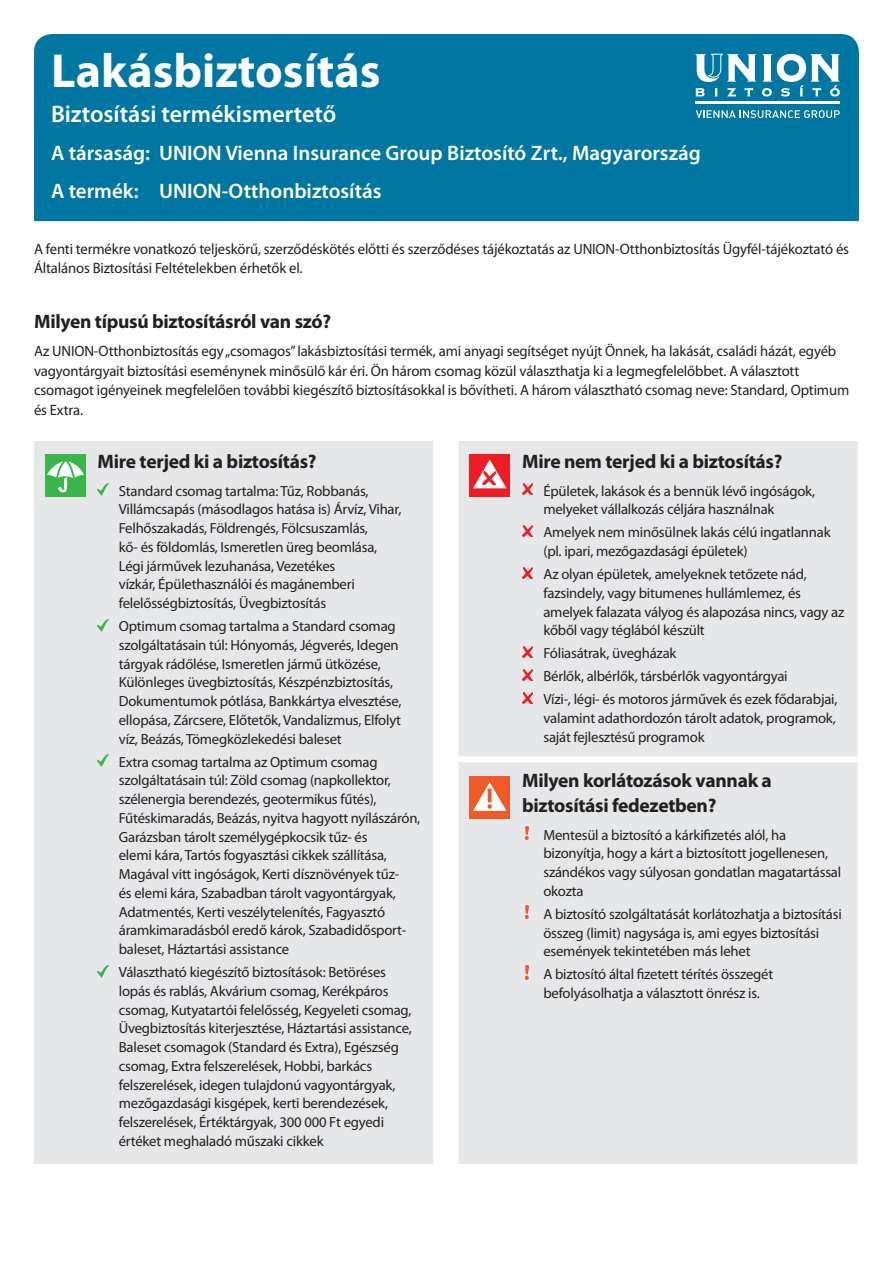
<style>
.page{position:relative;width:893px;height:1263px;background:#fff}
.page>*{position:absolute;margin:0;border:0;box-sizing:border-box;transform-origin:0 0}
.Form_title{font:700 48px "Myriad Pro";color:#fff}
.Form_sub_title{font:600 24px "Myriad Pro";color:#fff}
.Company_Product_head{font:600 21px "Myriad Pro";color:#fff}
.Cover_subhead{font:700 19.5px/25.5px "Myriad Pro";letter-spacing:-.015em;color:#231f20}
.Form_intro{font:15px/19.5px "Myriad Pro";letter-spacing:-.01em;color:#231f20}
.Covered_bullets{font:14.7px/18.8px "Myriad Pro";letter-spacing:-.015em;color:#231f20}
</style>
<div class="page">
<div style="left:34px;top:34px;width:825px;height:187px;background:#0076a3"></div>
<svg style="left:695px;top:54px;width:61px;height:28px"></svg>
<svg style="left:695px;top:88px;width:10px;height:8px"></svg>
<svg style="left:714px;top:88px;width:4px;height:8px"></svg>
<svg style="left:727px;top:88px;width:9px;height:9px"></svg>
<svg style="left:744px;top:88px;width:9px;height:8px"></svg>
<svg style="left:762px;top:54px;width:78px;height:42px"></svg>
<hr style="left:695px;top:102px;width:145px;height:2px;background:#fff">
<svg style="left:696px;top:110px;width:144px;height:8px"></svg>
<div style="left:34px;top:441px;width:824px;height:723px;background:#e6e7e9"></div>
<div style="left:459px;top:756px;width:59px;height:6px;background:#fff"></div>
<div style="left:518px;top:756px;width:340px;height:6px;background:#fff"></div>
<div style="left:433px;top:756px;width:26px;height:6px;background:#fff"></div>
<div style="left:45px;top:454px;width:41px;height:42px;background:#3ab54a"></div>
<svg style="left:47px;top:457px;width:37px;height:35px"></svg>
<svg style="left:98px;top:484px;width:10px;height:12px"></svg>
<svg style="left:98px;top:619px;width:10px;height:12px"></svg>
<svg style="left:98px;top:755px;width:10px;height:12px"></svg>
<svg style="left:98px;top:965px;width:10px;height:12px"></svg>
<div style="left:469px;top:454px;width:41px;height:42px;background:#ee1d23"></div>
<svg style="left:473px;top:459px;width:33px;height:29px"></svg>
<svg style="left:522px;top:484px;width:11px;height:11px"></svg>
<svg style="left:522px;top:525px;width:11px;height:11px"></svg>
<svg style="left:522px;top:567px;width:11px;height:11px"></svg>
<svg style="left:522px;top:646px;width:11px;height:11px"></svg>
<svg style="left:522px;top:669px;width:11px;height:11px"></svg>
<svg style="left:522px;top:692px;width:11px;height:11px"></svg>
<div style="left:469px;top:776px;width:41px;height:43px;background:#f15929"></div>
<svg style="left:473px;top:782px;width:33px;height:29px"></svg>
<svg style="left:525px;top:826px;width:4px;height:13px"></svg>
<img style="left:525px;top:905px;width:4px;height:14px">
<svg style="left:525px;top:966px;width:4px;height:13px"></svg>
<p class="Form_title" style="left:51px;top:44px;width:331px">Lakásbiztosítás</p>
<p class="Form_sub_title" style="left:51px;top:101px;width:287px">Biztosítási termékismertető</p>
<p class="Company_Product_head" style="left:51px;top:141px;width:651px">A társaság: UNION Vienna Insurance Group Biztosító Zrt., Magyarország</p>
<p class="Company_Product_head" style="left:51px;top:179px;width:332px">A termék: UNION-Otthonbiztosítás</p>
<p class="Form_intro" style="left:34px;top:239px;width:816px">A fenti termékre vonatkozó teljeskörű, szerződéskötés előtti és szerződéses tájékoztatás az UNION-Otthonbiztosítás Ügyfél-tájékoztató és<br>Általános Biztosítási Feltételekben érhetők el.</p>
<p class="Cover_subhead" style="left:34px;top:309px;width:299px">Milyen típusú biztosításról van szó?</p>
<p class="Form_intro" style="left:34px;top:342px;width:817px">Az UNION-Otthonbiztosítás egy „csomagos” lakásbiztosítási termék, ami anyagi segítséget nyújt Önnek, ha lakását, családi házát, egyéb vagyontárgyait biztosítási eseménynek minősülő kár éri. Ön három csomag közül választhatja ki a legmegfelelőbbet. A választott csomagot igényeinek megfelelően további kiegészítő biztosításokkal is bővítheti. A három választható csomag neve: Standard, Optimum és Extra.</p>
<p class="Cover_subhead" style="left:98px;top:449px;width:220px">Mire terjed ki a biztosítás?</p>
<p class="Covered_bullets" style="left:119px;top:482px;width:284px">Standard csomag tartalma: Tűz, Robbanás, Villámcsapás (másodlagos hatása is) Árvíz, Vihar, Felhőszakadás, Földrengés, Fölcsuszamlás,<br>kő- és földomlás, Ismeretlen üreg beomlása, Légi járművek lezuhanása, Vezetékes<br>vízkár, Épülethasználói és magánemberi felelősségbiztosítás, Üvegbiztosítás</p>
<p class="Covered_bullets" style="left:119px;top:617px;width:284px">Optimum csomag tartalma a Standard csomag szolgáltatásain túl: Hónyomás, Jégverés, Idegen tárgyak rádőlése, Ismeretlen jármű ütközése, Különleges üvegbiztosítás, Készpénzbiztosítás, Dokumentumok pótlása, Bankkártya elvesztése, ellopása, Zárcsere, Előtetők, Vandalizmus, Elfolyt víz, Beázás, Tömegközlekedési baleset</p>
<p class="Covered_bullets" style="left:119px;top:753px;width:303px">Extra csomag tartalma az Optimum csomag szolgáltatásain túl: Zöld csomag (napkollektor, szélenergia berendezés, geotermikus fűtés), Fűtéskimaradás, Beázás, nyitva hagyott nyílászárón, Garázsban tárolt személygépkocsik tűz- és<br>elemi kára, Tartós fogyasztási cikkek szállítása, Magával vitt ingóságok, Kerti dísznövények tűz-<br>és elemi kára, Szabadban tárolt vagyontárgyak, Adatmentés, Kerti veszélytelenítés, Fagyasztó áramkimaradásból eredő károk, Szabadidősport&shy;baleset, Háztartási assistance</p>
<p class="Covered_bullets" style="left:119px;top:963px;width:294px">Választható kiegészítő biztosítások: Betöréses lopás és rablás, Akvárium csomag, Kerékpáros csomag, Kutyatartói felelősség, Kegyeleti csomag, Üvegbiztosítás kiterjesztése, Háztartási assistance, Baleset csomagok (Standard és Extra), Egészség csomag, Extra felszerelések, Hobbi, barkács felszerelések, idegen tulajdonú vagyontárgyak, mezőgazdasági kisgépek, kerti berendezések, felszerelések, Értéktárgyak, 300 000 Ft egyedi értéket meghaladó műszaki cikkek</p>
<p class="Cover_subhead" style="left:522px;top:449px;width:262px">Mire nem terjed ki a biztosítás?</p>
<p class="Covered_bullets" style="left:543px;top:482px;width:273px">Épületek, lakások és a bennük lévő ingóságok, melyeket vállalkozás céljára használnak</p>
<p class="Covered_bullets" style="left:543px;top:523px;width:289px">Amelyek nem minősülnek lakás célú ingatlannak (pl. ipari, mezőgazdasági épületek)</p>
<p class="Covered_bullets" style="left:543px;top:565px;width:302px">Az olyan épületek, amelyeknek tetőzete nád, fazsindely, vagy bitumenes hullámlemez, és amelyek falazata vályog és alapozása nincs, vagy az kőből vagy téglából készült</p>
<p class="Covered_bullets" style="left:543px;top:644px;width:135px">Fóliasátrak, üvegházak</p>
<p class="Covered_bullets" style="left:543px;top:667px;width:246px">Bérlők, albérlők, társbérlők vagyontárgyai</p>
<p class="Covered_bullets" style="left:543px;top:690px;width:296px;text-align:justify">Vízi-, légi- és motoros járművek és ezek fődarabjai, valamint adathordozón tárolt adatok, programok, saját fejlesztésű programok</p>
<p class="Cover_subhead" style="left:522px;top:768px;width:251px">Milyen korlátozások vannak a biztosítási fedezetben?</p>
<p class="Covered_bullets" style="left:543px;top:825px;width:299px">Mentesül a biztosító a kárkifizetés alól, ha bizonyítja, hogy a kárt a biztosított jogellenesen, szándékos vagy súlyosan gondatlan magatartással okozta</p>
<p class="Covered_bullets" style="left:543px;top:905px;width:300px">A biztosító szolgáltatását korlátozhatja a biztosítási összeg (limit) nagysága is, ami egyes biztosítási események tekintetében más lehet</p>
<p class="Covered_bullets" style="left:543px;top:965px;width:231px">A biztosító által fizetett térítés összegét befolyásolhatja a választott önrész is.</p>
</div>
